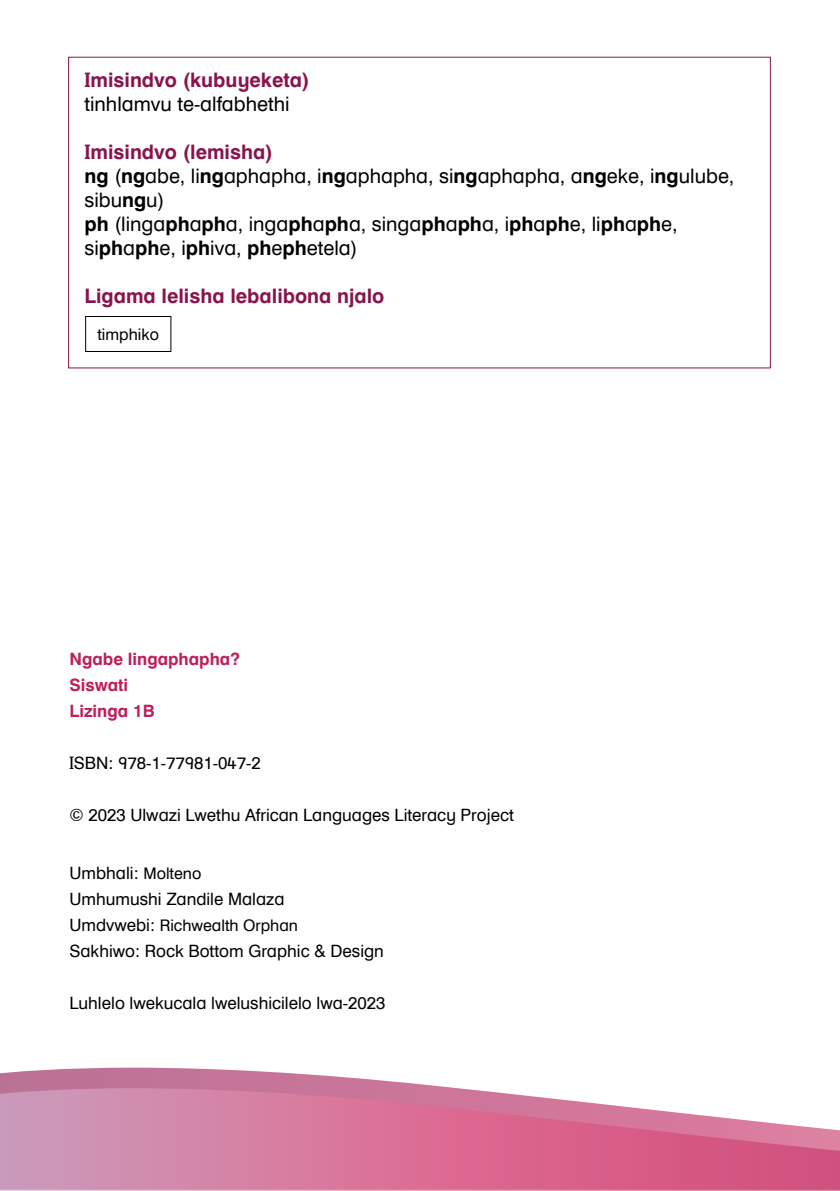
<style>
.page{position:relative;width:840px;height:1191px;background:#fff}
.page>*{position:absolute;margin:0;border:0;box-sizing:border-box;transform-origin:0 0}
.t1{font:20px/24px "Swis Forall";color:#000}
.t2{font:700 20px "Swis Forall";color:#89144d}
.t3{font:17px/26px "Swis Forall";color:#000}
.t4{font:700 17px/26px "Swis Forall";color:#be1e5a}
.t5{font:16px "Swis Forall";color:#000}
.s1{font-weight:700;color:#89144d}
.s2{font-weight:700}
.s3{font-size:16px}
.s4{font-size:17px}
</style>
<div class="page">
<svg style="left:0;top:1067px;width:455px;height:21px"></svg>
<svg style="left:0;top:1088px;width:839px;height:103px;background:#d884a5"></svg>
<div style="left:85px;top:316px;width:86px;height:36px;border:1px solid #000"></div>
<p class="t2" style="left:84px;top:67px;width:226px">Imisindvo (kubuyeketa)</p>
<p class="t1" style="left:84px;top:93px;width:206px">tinhlamvu te-alfabhethi</p>
<p class="t1" style="left:84px;top:141px;width:651px"><span class="s1">Imisindvo (lemisha)<br></span><span class="s2">ng</span> (<span class="s2">ng</span>abe, li<span class="s2">ng</span>aphapha, i<span class="s2">ng</span>aphapha, si<span class="s2">ng</span>aphapha, a<span class="s2">ng</span>eke, i<span class="s2">ng</span>ulube, sibu<span class="s2">ng</span>u)<br><span class="s2">ph</span> (linga<span class="s2">ph</span>a<span class="s2">ph</span>a, inga<span class="s2">ph</span>a<span class="s2">ph</span>a, singa<span class="s2">ph</span>a<span class="s2">ph</span>a, i<span class="s2">ph</span>a<span class="s2">ph</span>e, li<span class="s2">ph</span>a<span class="s2">ph</span>e, si<span class="s2">ph</span>a<span class="s2">ph</span>e, i<span class="s2">ph</span>iva, <span class="s2">ph</span>e<span class="s2">ph</span>etela)</p>
<p class="t2" style="left:84px;top:283px;width:301px">Ligama lelisha lebalibona njalo</p>
<p class="t5" style="left:97px;top:324px;width:63px">timphiko</p>
<p class="t4" style="left:69px;top:646px;width:172px">Ngabe lingaphapha?<br>Siswati<br>Lizinga 1B</p>
<p class="t3" style="left:69px;top:751px;width:193px">ISBN: 978-1-77981-047-2</p>
<p class="t3" style="left:69px;top:803px;width:445px">© 2023 Ulwazi Lwethu African Languages Literacy Project</p>
<p class="t3" style="left:69px;top:861px;width:216px">Umbhali: <span class="s3">Molteno<br></span>Umhumushi Zandile Malaza</p>
<p class="t5" style="left:69px;top:915px;width:230px"><span class="s4">Umdvwebi:</span> Richwealth Orphan</p>
<p class="t3" style="left:69px;top:939px;width:316px">Sakhiwo: Rock Bottom Graphic &amp; Design</p>
<p class="t3" style="left:69px;top:991px;width:317px">Luhlelo lwekucala lwelushicilelo lwa-2023</p>
</div>
